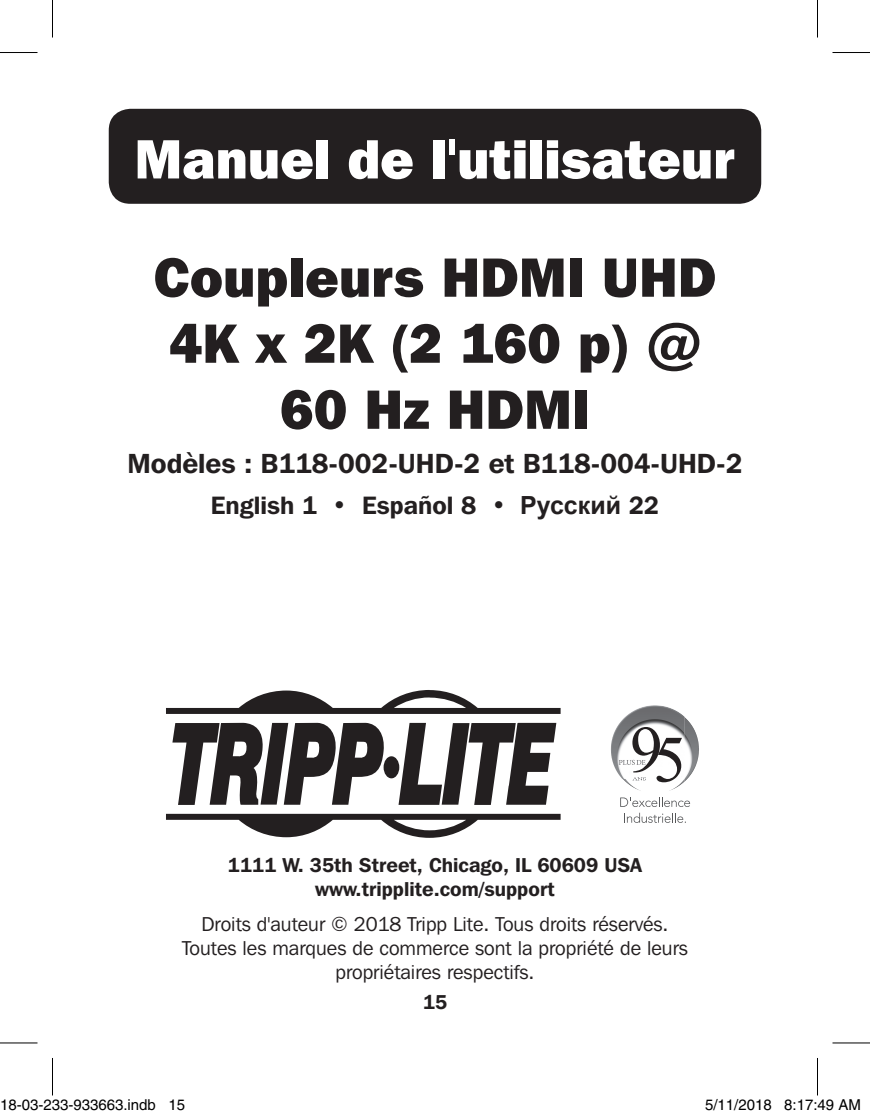
<style>
.page{position:relative;width:870px;height:1118px;background:#fff}
.page>*{position:absolute;margin:0;border:0;box-sizing:border-box;transform-origin:0 0}
.t1{font:800 55px/66px "Franklin Gothic IT Cby BT";color:#231f20;text-align:center}
.t2{font:800 55px "Franklin Gothic IT Cby BT";color:#fff}
.t3{font:600 27.5px "Franklin Gothic IT Cby BT";color:#231f20}
.t4{font:600 25px "Franklin Gothic IT Cby BT";color:#231f20}
.t5{font:20px/24px "Franklin Gothic IT Cby BT";color:#231f20;text-align:center}
.t6{font:600 20px/24px "Franklin Gothic IT Cby BT";color:#231f20;text-align:center}
.t7{font:15px "Helvetica";color:#000}
.s1{font-family:"Arial";font-weight:700}
</style>
<div class="page">
<div style="left:109px;top:109px;width:652px;height:95px;background:#231f20;border-radius:22px"></div>
<div style="left:384px;top:756px;width:15px;height:22px;background:#231f20;border-radius:50%"></div>
<svg style="left:172px;top:723px;width:213px;height:82px"></svg>
<svg style="left:399px;top:723px;width:157px;height:82px"></svg>
<svg style="left:166px;top:690px;width:395px;height:24px"></svg>
<svg style="left:166px;top:813px;width:395px;height:25px"></svg>
<img style="left:616px;top:705px;width:37px;height:23px">
<img style="left:684px;top:725px;width:15px;height:57px">
<img style="left:623px;top:779px;width:53px;height:12px">
<svg style="left:632px;top:727px;width:50px;height:55px"></svg>
<svg style="left:620px;top:797px;width:70px;height:26px"></svg>
<hr style="left:0;top:52px;width:38px;height:1px;background:#000">
<hr style="left:832px;top:52px;width:38px;height:1px;background:#000">
<hr style="left:0;top:1042px;width:38px;height:1px;background:#000">
<hr style="left:832px;top:1042px;width:38px;height:1px;background:#000">
<hr style="left:52px;top:0;width:1px;height:38px;background:#000">
<hr style="left:52px;top:1058px;width:1px;height:37px;background:#000">
<hr style="left:817px;top:0;width:1px;height:38px;background:#000">
<hr style="left:817px;top:1058px;width:1px;height:37px;background:#000">
<div style="left:23px;top:1100px;width:6px;height:10px;border:1px solid #fff;border-radius:50%"></div>
<div style="left:22px;top:1099px;width:8px;height:12px;border:1px solid #fff;border-radius:50%"></div>
<div style="left:748px;top:1100px;width:6px;height:10px;border:1px solid #fff;border-radius:50%"></div>
<div style="left:747px;top:1099px;width:8px;height:12px;border:1px solid #fff;border-radius:50%"></div>
<p class="t2" style="left:134px;top:124px;width:603px">Manuel de l'utilisateur</p>
<p class="t1" style="left:154px;top:243px;width:564px">Coupleurs HDMI UHD<br>4K x 2K (2 160 p) @<br>60 Hz HDMI</p>
<p class="t3" style="left:127px;top:446px;width:617px">Modèles : B118-002-UHD-2 et B118-004-UHD-2</p>
<p class="t4" style="left:211px;top:490px;width:450px">English 1 • Español 8 • <span class="s1">Русский</span> 22</p>
<p class="t6" style="left:228px;top:852px;width:416px">1111 W. 35th Street, Chicago, IL 60609 USA www.tripplite.com/support</p>
<p class="t5" style="left:182px;top:911px;width:507px">Droits d'auteur © 2018 Tripp Lite. Tous droits réservés.<br>Toutes les marques de commerce sont la propriété de leurs propriétaires respectifs.</p>
<p class="t6" style="left:423px;top:989px;width:26px">15</p>
<p class="t7" style="left:0;top:1096px;width:187px">18-03-233-933663.indb 15</p>
<p class="t7" style="left:705px;top:1096px;width:157px">5/11/2018 8:17:49 AM</p>
</div>
